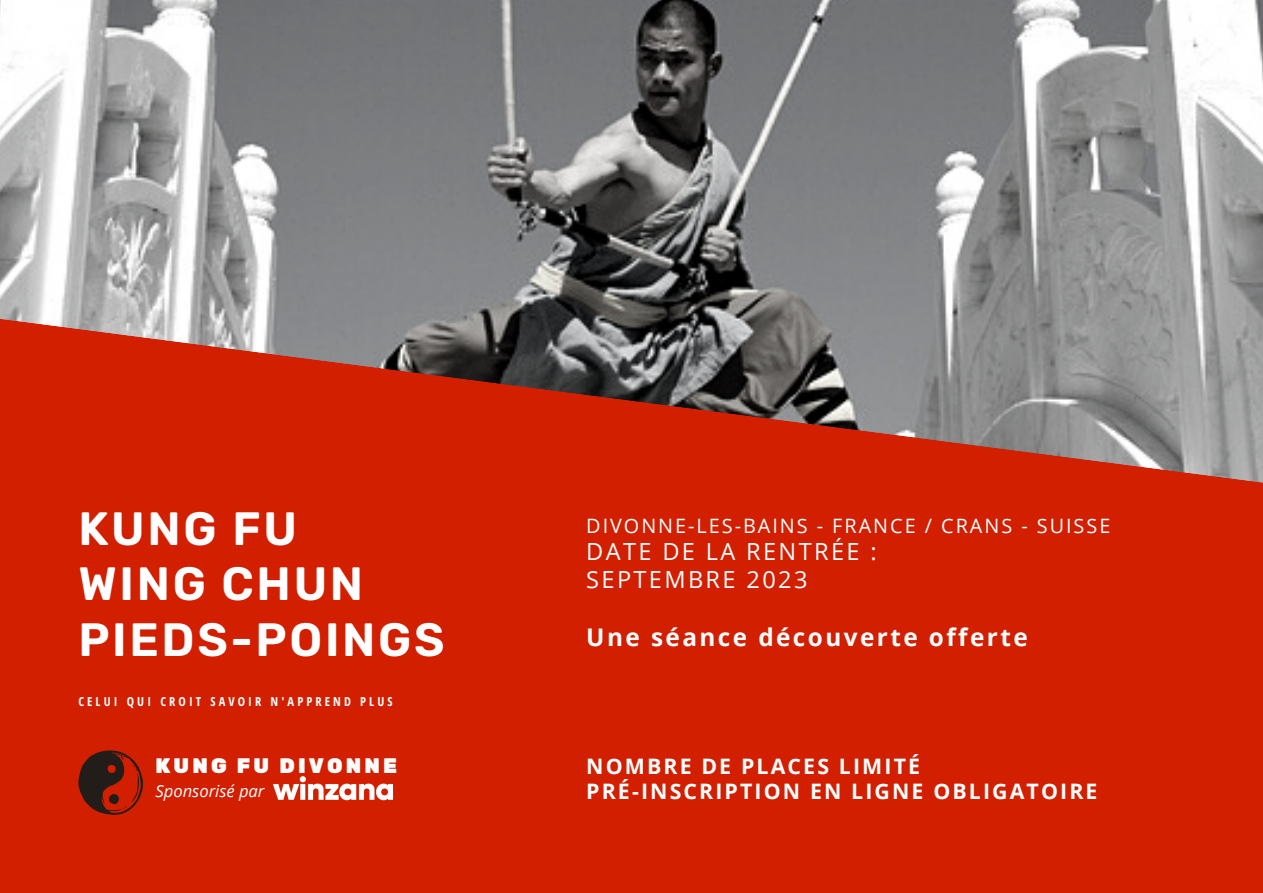
<style>
.page{position:relative;width:1263px;height:893px;background:#d11f00}
.page>*{position:absolute;margin:0;border:0;box-sizing:border-box;transform-origin:0 0}
.t1{font:600 46.65px/55.7px "Rubik";letter-spacing:.06em;color:#fff}
.t2{font:700 24.3px "Open Sans";letter-spacing:.1em;color:#fff}
.t3{font:23.55px/28.1px "Open Sans";letter-spacing:.1em;color:#fff}
.t4{font:700 21.3px/25.3px "Open Sans";letter-spacing:.1em;color:#fff}
.t5{font:900 20.92px "Rubik";letter-spacing:.15em;color:#fdfdfe}
.t6{font:19.8px "Open Sans";letter-spacing:.1em;color:#fff}
.t7{font:italic 16.58px "Open Sans";color:#fff}
.t8{font:700 12.45px "Open Sans Hebrew Condensed";letter-spacing:.25em;color:#fff}
</style>
<div class="page">
<img style="left:0;top:0;width:1263px;height:310px">
<svg style="left:0;top:310px;width:1263px;height:173px"></svg>
<svg style="left:78px;top:750px;width:65px;height:65px"></svg>
<img style="left:272px;top:776px;width:122px;height:25px">
<h1 class="t1" style="left:78px;top:501px;width:368px">KUNG FU<br>WING CHUN<br>PIEDS-POINGS</h1>
<p class="t8" style="left:78px;top:693px;width:316px">CELUI QUI CROIT SAVOIR N'APPREND PLUS</p>
<p class="t5" style="left:155px;top:753px;width:243px">KUNG FU DIVONNE</p>
<p class="t7" style="left:156px;top:779px;width:110px">Sponsorisé par</p>
<p class="t6" style="left:586px;top:512px;width:526px">DIVONNE-LES-BAINS - FRANCE / CRANS - SUISSE</p>
<p class="t3" style="left:586px;top:537px;width:292px">DATE DE LA RENTRÉE :<br>SEPTEMBRE 2023</p>
<p class="t2" style="left:586px;top:620px;width:443px">Une séance découverte offerte</p>
<p class="t4" style="left:586px;top:753px;width:513px">NOMBRE DE PLACES LIMITÉ<br>PRÉ-INSCRIPTION EN LIGNE OBLIGATOIRE</p>
</div>
